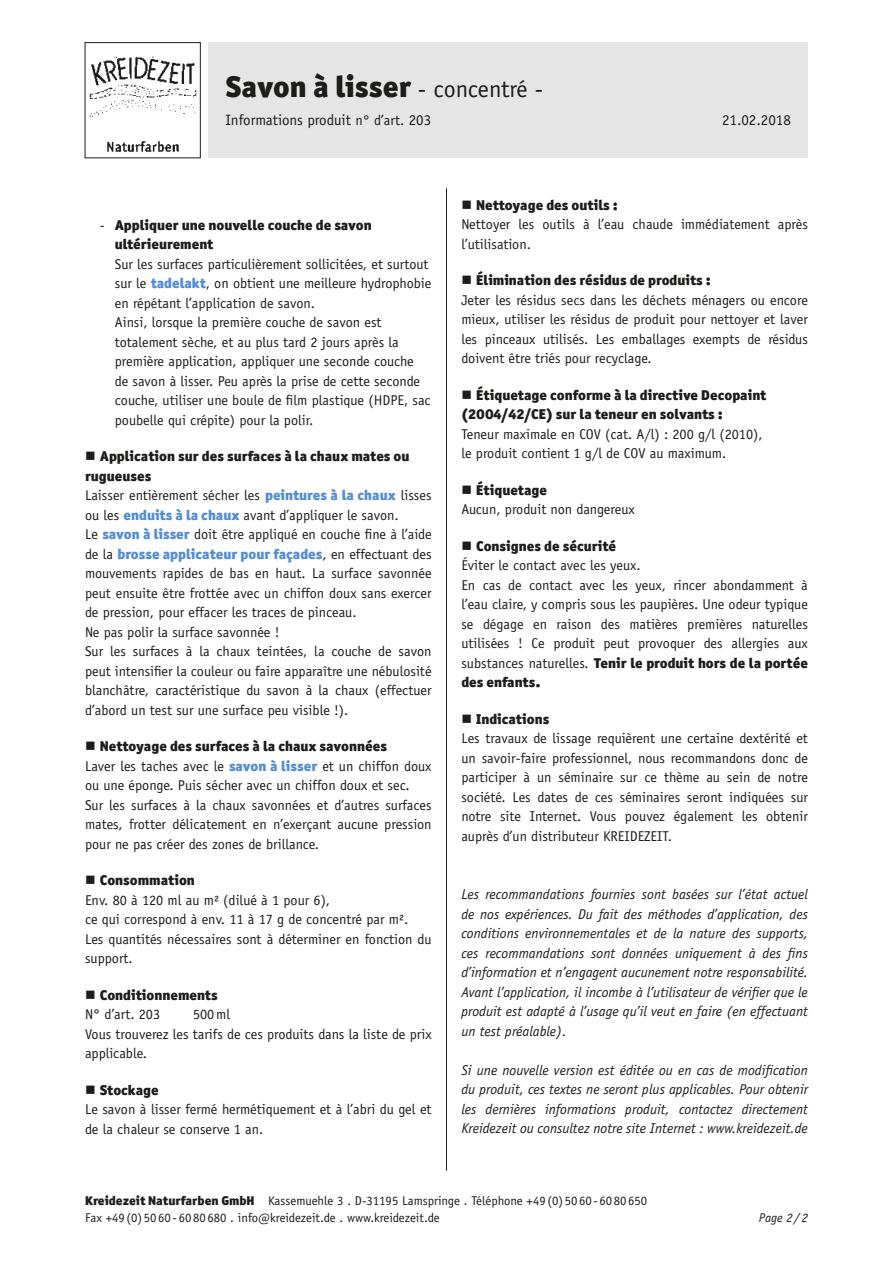
<style>
.page{position:relative;width:893px;height:1263px;background:#fff}
.page>*{position:absolute;margin:0;border:0;box-sizing:border-box;transform-origin:0 0}
.t1{font:900 30px "Officina San ITC";color:#1d1d1b}
.t2{font:15px "Officina Sans Std";color:#1d1d1b}
.t3{font:14.25px/19.5px "Officina Sans Std";color:#1d1d1b}
.t4{font:italic 14.25px/19.5px "Officina Sans Std";color:#1d1d1b;text-align:justify}
.t5{font:900 14.25px/19.5px "Officina San ITC";color:#1d1d1b}
.t6{font:900 14.25px "Officina San ITC";color:#548dd4}
.t7{font:12.75px/17.2px "Officina Sans Std";color:#1d1d1b}
.t8{font:italic 12.75px "Officina Sans Std";color:#1d1d1b}
.s1{font-family:"Officina Sans Std";font-weight:400;font-size:24px}
.s2{font-size:14.25px}
.s3{font-family:"Officina Sans Std";font-weight:400}
.s4{font-family:"Officina San ITC";font-weight:900;color:#548dd4}
.s5{font-family:"Officina Sans Std";font-weight:400;color:#1d1d1b}
.s6{font-family:"Officina San ITC";font-weight:900}
</style>
<div class="page">
<div style="left:208px;top:43px;width:600px;height:115px;background:#e5e5e5"></div>
<div style="left:85px;top:42px;width:116px;height:116px;border:1px solid #1d1d1b"></div>
<hr style="left:446px;top:188px;width:1px;height:983px;background:#1d1d1b">
<img style="left:89px;top:56px;width:108px;height:96px">
<h1 class="t1" style="left:225px;top:67px;width:319px">Savon à lisser <span class="s1">- concentré -</span></h1>
<p class="t2" style="left:225px;top:111px;width:207px">Informations produit <span class="s2">n° d’art.</span> 203</p>
<p class="t2" style="left:722px;top:111px;width:70px">21.02.2018</p>
<p class="t5" style="left:115px;top:215px;width:258px;text-indent:-15px"><span class="s3">-</span> Appliquer une nouvelle couche de savon ultérieurement</p>
<p class="t3" style="left:115px;top:254px;width:318px">Sur les surfaces particulièrement sollicitées, et surtout sur le <span class="s4">tadelakt</span>, on obtient une meilleure hydrophobie en répétant l’application de savon.<br>Ainsi, lorsque la première couche de savon est totalement sèche, et au plus tard 2 jours après la première application, appliquer une seconde couche<br>de savon à lisser. Peu après la prise de cette seconde couche, utiliser une boule de film plastique (HDPE, sac poubelle qui crépite) pour la polir.</p>
<p class="t5" style="left:85px;top:446px;width:326px;text-indent:15px">Application sur des surfaces à la chaux mates ou rugueuses</p>
<p class="t3" style="left:85px;top:486px;width:348px">Laisser entièrement sécher les <span class="s4">peintures à la chaux</span> lisses ou les <span class="s4">enduits à la chaux</span> avant d’appliquer le savon.<br>Le <span class="s4">savon à lisser</span> doit être appliqué en couche fine à l’aide</p>
<p class="t6" style="left:85px;top:544px;width:348px"><span class="s5">de la</span> brosse applicateur pour façades<span class="s5">, en effectuant des</span></p>
<p class="t3" style="left:85px;top:564px;width:348px">mouvements rapides de bas en haut. La surface savonnée peut ensuite être frottée avec un chiffon doux sans exercer de pression, pour effacer les traces de pinceau.<br>Ne pas polir la surface savonnée !<br>Sur les surfaces à la chaux teintées, la couche de savon peut intensifier la couleur ou faire apparaître une nébulosité blanchâtre, caractéristique du savon à la chaux (effectuer d’abord un test sur une surface peu visible !).</p>
<p class="t5" style="left:100px;top:736px;width:289px">Nettoyage des surfaces à la chaux savonnées</p>
<p class="t3" style="left:85px;top:756px;width:348px">Laver les taches avec le <span class="s4">savon à lisser</span> et un chiffon doux ou une éponge. Puis sécher avec un chiffon doux et sec.<br>Sur les surfaces à la chaux savonnées et d’autres surfaces mates, frotter délicatement en n’exerçant aucune pression pour ne pas créer des zones de brillance.</p>
<p class="t5" style="left:100px;top:870px;width:96px">Consommation</p>
<p class="t3" style="left:85px;top:890px;width:348px">Env. 80 à 120 ml au m² (dilué à 1 pour 6),<br>ce qui correspond à env. 11 à 17 g de concentré par m².<br>Les quantités nécessaires sont à déterminer en fonction du support.</p>
<p class="t5" style="left:100px;top:985px;width:119px">Conditionnements</p>
<p class="t3" style="left:85px;top:1004px;width:77px">N° d’art. 203</p>
<p class="t3" style="left:85px;top:1004px;width:348px;text-indent:108px">500ml<br>Vous trouverez les tarifs de ces produits dans la liste de prix applicable.</p>
<p class="t5" style="left:100px;top:1080px;width:60px">Stockage</p>
<p class="t3" style="left:85px;top:1099px;width:348px">Le savon à lisser fermé hermétiquement et à l’abri du gel et de la chaleur se conserve 1 an.</p>
<p class="t5" style="left:476px;top:195px;width:143px">Nettoyage des outils :</p>
<p class="t3" style="left:461px;top:215px;width:348px">Nettoyer les outils à l’eau chaude immédiatement après l’utilisation.</p>
<p class="t5" style="left:476px;top:271px;width:236px">Élimination des résidus de produits :</p>
<p class="t3" style="left:461px;top:290px;width:348px;text-align:justify">Jeter les résidus secs dans les déchets ménagers ou encore mieux, utiliser les résidus de produit pour nettoyer et laver les pinceaux utilisés. Les emballages exempts de résidus doivent être triés pour recyclage.</p>
<p class="t5" style="left:461px;top:385px;width:306px;text-indent:15px">Étiquetage conforme à la directive Decopaint (2004/42/CE) sur la teneur en solvants :</p>
<p class="t3" style="left:461px;top:424px;width:303px">Teneur maximale en COV (cat. A/l) : 200 g/l (2010), le produit contient 1 g/l de COV au maximum.</p>
<p class="t5" style="left:476px;top:480px;width:72px">Étiquetage</p>
<p class="t3" style="left:461px;top:500px;width:175px">Aucun, produit non dangereux</p>
<p class="t5" style="left:476px;top:536px;width:141px">Consignes de sécurité</p>
<p class="t3" style="left:461px;top:556px;width:348px">Éviter le contact avec les yeux.<br>En cas de contact avec les yeux, rincer abondamment à l’eau claire, y compris sous les paupières. Une odeur typique se dégage en raison des matières premières naturelles utilisées ! Ce produit peut provoquer des allergies aux</p>
<p class="t5" style="left:461px;top:653px;width:348px"><span class="s3">substances naturelles.</span> Tenir le produit hors de la portée des enfants.</p>
<p class="t5" style="left:476px;top:709px;width:75px">Indications</p>
<p class="t3" style="left:461px;top:729px;width:348px;text-align:justify">Les travaux de lissage requièrent une certaine dextérité et un savoir-faire professionnel, nous recommandons donc de participer à un séminaire sur ce thème au sein de notre société. Les dates de ces séminaires seront indiquées sur notre site Internet. Vous pouvez également les obtenir auprès d’un distributeur KREIDEZEIT.</p>
<p class="t4" style="left:461px;top:885px;width:348px">Les recommandations fournies sont basées sur l’état actuel de nos expériences. Du fait des méthodes d’application, des conditions environnementales et de la nature des supports, ces recommandations sont données uniquement à des fins d’information et n’engagent aucunement notre responsabilité.<br>Avant l’application, il incombe à l’utilisateur de vérifier que le produit est adapté à l’usage qu’il veut en faire (en effectuant un test préalable).</p>
<p class="t4" style="left:461px;top:1060px;width:348px">Si une nouvelle version est éditée ou en cas de modification du produit, ces textes ne seront plus applicables. Pour obtenir les dernières informations produit, contactez directement Kreidezeit ou consultez notre site Internet : www.kreidezeit.de</p>
<p class="t7" style="left:85px;top:1192px;width:564px"><span class="s6">Kreidezeit Naturfarben GmbH</span> Kassemuehle 3 . D-31195 Lamspringe . Téléphone +49 (0) 5060- 60 80 650<br>Fax +49(0) 5060-6080 680 . info@kreidezeit.de . www.kreidezeit.de</p>
<p class="t8" style="left:759px;top:1210px;width:51px">Page 2 / 2</p>
</div>
